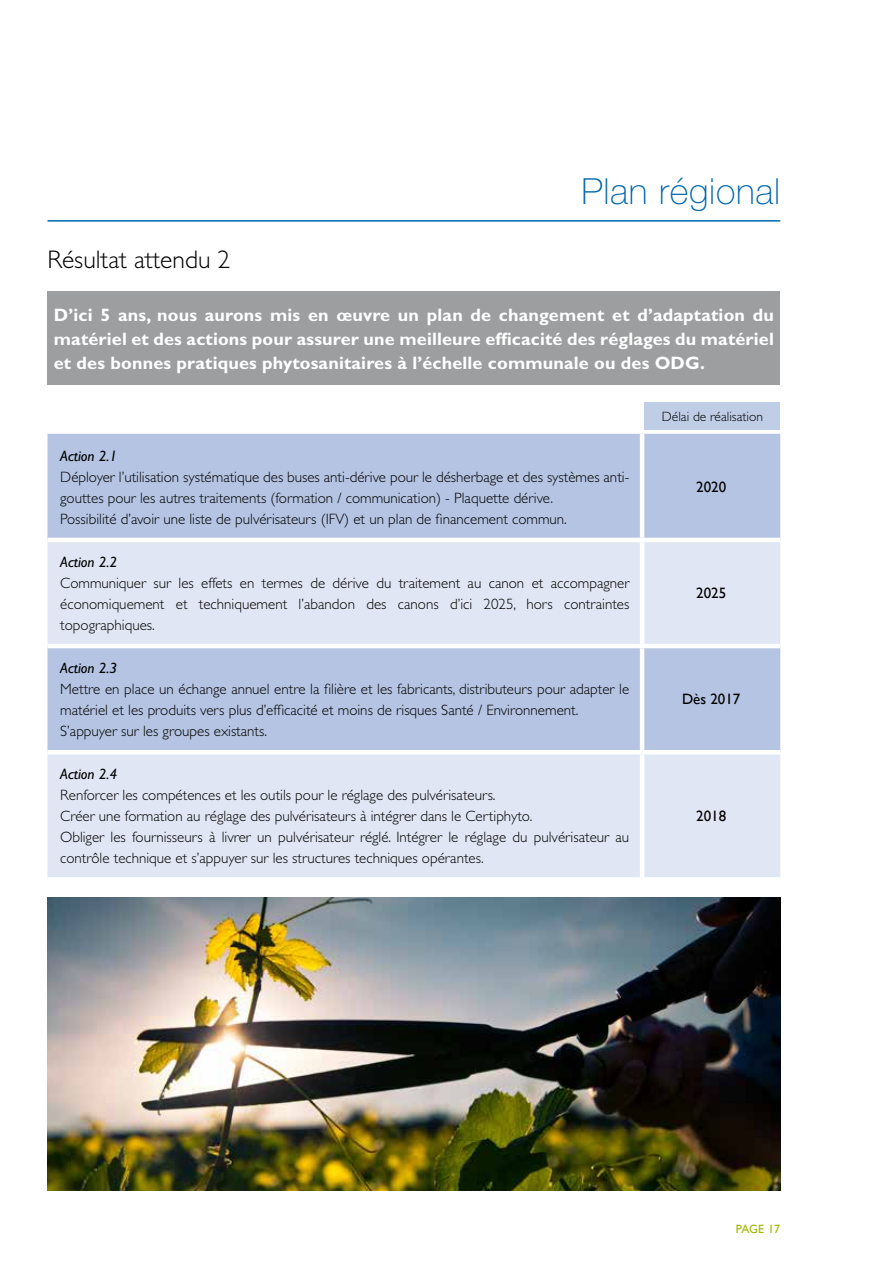
<style>
.page{position:relative;width:893px;height:1263px;background:#fff}
.page>*{position:absolute;margin:0;border:0;box-sizing:border-box;transform-origin:0 0}
.t1{font:100 36px "Helvetica Neue";letter-spacing:.02em;color:#0066ae}
.t2{font:300 25.5px "Gill Sans";color:#000}
.t3{font:700 18px/24px "Gill Sans";letter-spacing:.01em;color:#fff;text-align:justify}
.t4{font:300 15px/21px "Gill Sans";color:#000}
.t5{font:italic 15px "Gill Sans";color:#000}
.t6{font:15px "Gill Sans";color:#000}
.t7{font:300 13.5px "Gill Sans";color:#000}
.t8{font:12px "Gill Sans";color:#a1b700}
</style>
<div class="page">
<div style="left:47px;top:434px;width:733px;height:104px;background:#b5c4e2"></div>
<svg style="left:47px;top:542px;width:733px;height:335px;background:#d2dbed"></svg>
<hr style="left:640px;top:434px;width:4px;height:104px;background:#fff">
<hr style="left:640px;top:542px;width:4px;height:102px;background:#fff">
<hr style="left:47px;top:644px;width:595px;height:4px;background:#fff">
<hr style="left:642px;top:644px;width:138px;height:4px;background:#fff">
<hr style="left:640px;top:648px;width:4px;height:102px;background:#fff">
<hr style="left:47px;top:750px;width:595px;height:4px;background:#fff">
<hr style="left:642px;top:750px;width:138px;height:4px;background:#fff">
<hr style="left:640px;top:754px;width:4px;height:123px;background:#fff">
<div style="left:645px;top:403px;width:135px;height:27px;background:#c0cde7"></div>
<div style="left:47px;top:291px;width:733px;height:94px;background:#9c9e9f"></div>
<hr style="left:47px;top:220px;width:733px;height:2px;background:#0066ae">
<img style="left:47px;top:897px;width:733px;height:294px">
<h2 class="t2" style="left:47px;top:245px;width:184px">Résultat attendu 2</h2>
<h1 class="t1" style="left:581px;top:171px;width:200px">Plan régional</h1>
<p class="t3" style="left:54px;top:303px;width:722px">D’ici 5 ans, nous aurons mis en œuvre un plan de changement et d’adaptation du matériel et des actions pour assurer une meilleure efficacité des réglages du matériel et des bonnes pratiques phytosanitaires à l’échelle communale ou des ODG.</p>
<p class="t7" style="left:662px;top:409px;width:103px">Délai de réalisation</p>
<p class="t5" style="left:60px;top:447px;width:59px">Action 2.1</p>
<p class="t4" style="left:60px;top:467px;width:571px">Déployer l’utilisation systématique des buses anti-dérive pour le désherbage et des systèmes anti&shy;gouttes pour les autres traitements (formation / communication) - Plaquette dérive.<br>Possibilité d’avoir une liste de pulvérisateurs (IFV) et un plan de financement commun.</p>
<p class="t6" style="left:696px;top:478px;width:31px">2020</p>
<p class="t5" style="left:60px;top:553px;width:59px">Action 2.2</p>
<p class="t4" style="left:60px;top:573px;width:571px;text-align:justify">Communiquer sur les effets en termes de dérive du traitement au canon et accompagner économiquement et techniquement l’abandon des canons d’ici 2025, hors contraintes topographiques.</p>
<p class="t6" style="left:696px;top:584px;width:31px">2025</p>
<p class="t5" style="left:60px;top:660px;width:59px">Action 2.3</p>
<p class="t4" style="left:60px;top:679px;width:570px">Mettre en place un échange annuel entre la filière et les fabricants, distributeurs pour adapter le matériel et les produits vers plus d’efficacité et moins de risques Santé / Environnement.<br>S’appuyer sur les groupes existants.</p>
<p class="t6" style="left:682px;top:690px;width:60px">Dès 2017</p>
<p class="t5" style="left:60px;top:766px;width:59px">Action 2.4</p>
<p class="t4" style="left:60px;top:785px;width:570px">Renforcer les compétences et les outils pour le réglage des pulvérisateurs.<br>Créer une formation au réglage des pulvérisateurs à intégrer dans le Certiphyto.<br>Obliger les fournisseurs à livrer un pulvérisateur réglé. Intégrer le réglage du pulvérisateur au contrôle technique et s’appuyer sur les structures techniques opérantes.</p>
<p class="t6" style="left:696px;top:807px;width:31px">2018</p>
<p class="t8" style="left:736px;top:1222px;width:46px">PAGE 17</p>
</div>
